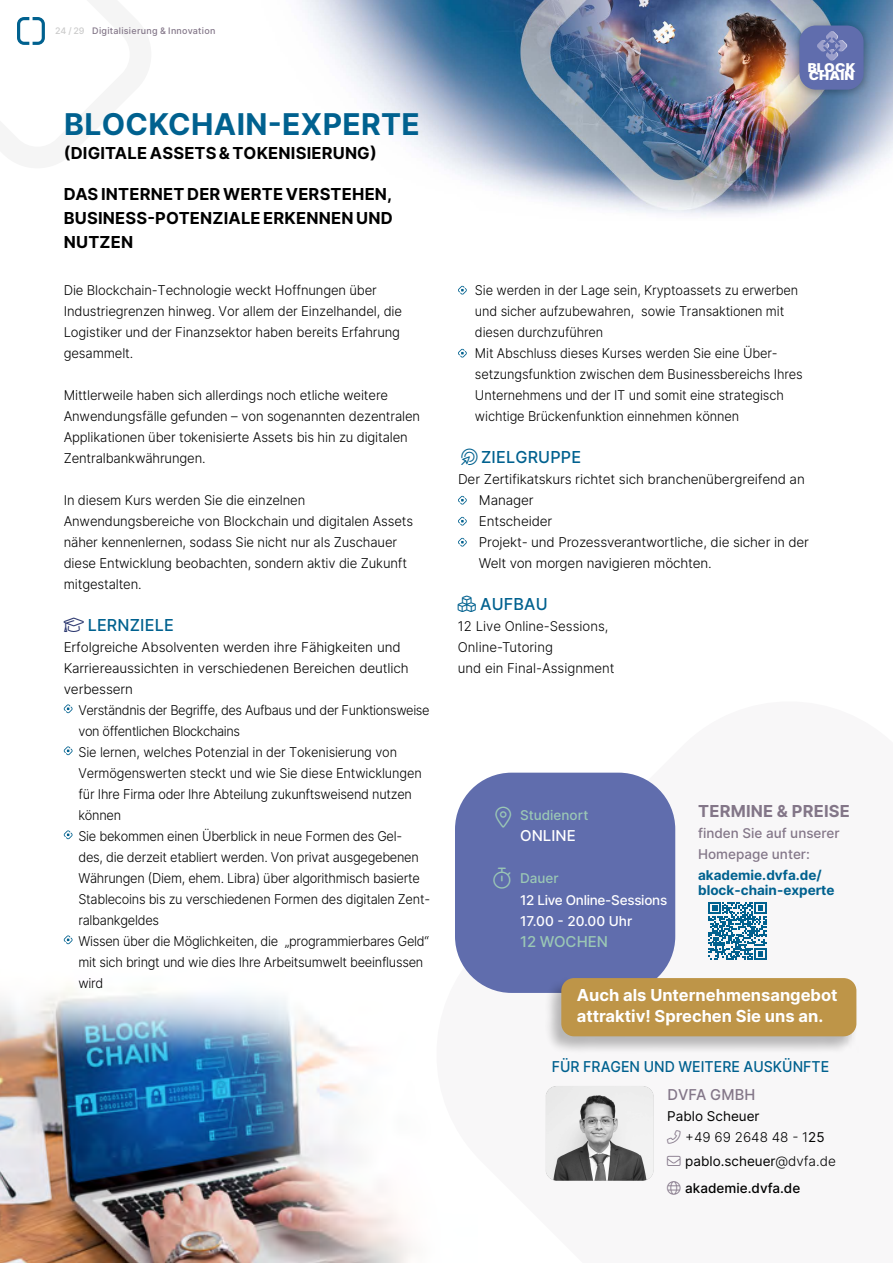
<style>
.page{position:relative;width:893px;height:1263px;background:#fff}
.page>*{position:absolute;margin:0;border:0;box-sizing:border-box;transform-origin:0 0}
.t1{font:700 30px "Inter";letter-spacing:.01em;color:#00618f}
.t2{font:700 16.5px/24px "Inter";letter-spacing:.01em;color:#000;text-align:justify}
.t3{font:700 16.5px/21px "Inter";color:#fff}
.Fließtext{font:500 16.5px "Inter";letter-spacing:.01em;color:#00618f}
.Fließtext-2{font:700 16.5px "Inter";letter-spacing:.01em;color:#837688}
.Text_title{font:500 16.5px "Inter";letter-spacing:.01em;color:#00618f}
.Text_title-2{font:500 15px "Inter";color:#00618f;scale:.94 1}
.Fließtext-3{font:500 15px "Inter";letter-spacing:.01em;color:#837688}
.Fließtext-4{font:500 15px "Inter";color:#9bc8b5}
.Fließtext-5{font:500 15px "Inter";color:#fff}
.Fließtext-6{font:500 13.65px "Inter";color:#fff}
.Fließtext-7{font:300 13.5px/21px "Inter";letter-spacing:-.01em;color:#000}
.Fließtext-8{font:300 13.5px/21px "Inter";letter-spacing:-.01em;color:#000;scale:.95 1}
.Fließtext-9{font:300 13.5px/21px "Inter";letter-spacing:-.03em;color:#000;scale:.95 1}
.Text_title-3{font:300 13.5px/21.1px "Inter";color:#000}
.Fließtext-10{font:500 13.5px/21px "Inter";color:#837688}
.Fließtext-11{font:13.5px/20.7px "Inter";color:#000}
.Fließtext-12{font:500 13.5px "Inter";letter-spacing:-.02em;color:#fff}
.Fließtext-13{font:700 13.5px "Inter";color:#00618f}
.Fließtext-14{font:500 13.5px "Inter";color:#000}
.Fließtext-15{font:500 13.5px "Inter";color:#9bc8b5}
.t4{font:900 12.15px "Inter";letter-spacing:.01em;color:#fff;scale:1.11 1}
.t5{font:500 9px "Inter";letter-spacing:.03em;color:#837688}
.s1{color:#cbcbcb}
.s2{font-weight:700;color:#00618f}
.s3{font-weight:300}
.s4{color:#837688}
</style>
<div class="page">
<img style="left:0;top:987px;width:412px;height:276px">
<img style="left:302px;top:0;width:591px;height:216px">
<div style="left:792px;top:19px;width:80px;height:80px;background:#000;opacity:.3"></div>
<div style="left:799px;top:26px;width:65px;height:64px;background:#606dad;border-radius:16px"></div>
<svg style="left:817px;top:31px;width:30px;height:30px"></svg>
<svg style="left:708px;top:902px;width:59px;height:58px"></svg>
<div style="left:455px;top:773px;width:220px;height:220px;background:#606dad;border-radius:57px"></div>
<div style="left:544px;top:977px;width:314px;height:77px;background:#000;opacity:.26"></div>
<div style="left:561px;top:978px;width:295px;height:58px;background:#be9548;border-radius:13px"></div>
<svg style="left:17px;top:17px;width:28px;height:28px"></svg>
<svg style="left:64px;top:704px;width:9px;height:9px"></svg>
<svg style="left:64px;top:746px;width:9px;height:9px"></svg>
<svg style="left:64px;top:830px;width:9px;height:9px"></svg>
<svg style="left:64px;top:935px;width:9px;height:9px"></svg>
<svg style="left:458px;top:286px;width:9px;height:9px"></svg>
<svg style="left:458px;top:349px;width:9px;height:9px"></svg>
<svg style="left:458px;top:496px;width:9px;height:9px"></svg>
<svg style="left:458px;top:517px;width:9px;height:9px"></svg>
<svg style="left:458px;top:538px;width:9px;height:9px"></svg>
<img style="left:545px;top:1086px;width:109px;height:95px">
<p class="t5" style="left:55px;top:24px;width:162px"><span class="s1">24 / 29</span> Digitalisierung &amp; Innovation</p>
<p class="t1" style="left:64px;top:102px;width:357px">BLOCKCHAIN-EXPERTE</p>
<p class="t2" style="left:64px;top:141px;width:315px">(DIGITALE ASSETS&amp;TOKENISIERUNG)</p>
<p class="t2" style="left:64px;top:181px;width:330px">DAS INTERNET DER WERTE VERSTEHEN, BUSINESS-POTENZIALE ERKENNEN UND NUTZEN</p>
<p class="Fließtext-7" style="left:64px;top:280px;width:340px">Die Blockchain-Technologie weckt Hoffnungen über Industriegrenzen hinweg. Vor allem der Einzelhandel, die Logistiker und der Finanzsektor haben bereits Erfahrung gesammelt.</p>
<p class="Fließtext-7" style="left:64px;top:385px;width:358px">Mittlerweile haben sich allerdings noch etliche weitere Anwendungsfälle gefunden – von sogenannten dezentralen Applikationen über tokenisierte Assets bis hin zu digitalen Zentralbankwährungen.</p>
<p class="Fließtext-7" style="left:64px;top:489px;width:351px">In diesem Kurs werden Sie die einzelnen Anwendungsbereiche von Blockchain und digitalen Assets näher kennenlernen, sodass Sie nicht nur als Zuschauer diese Entwicklung beobachten, sondern aktiv die Zukunft mitgestalten.</p>
<p class="Fließtext" style="left:88px;top:613px;width:88px">LERNZIELE</p>
<p class="Fließtext-7" style="left:64px;top:637px;width:347px">Erfolgreiche Absolventen werden ihre Fähigkeiten und<br>Karriereaussichten in verschiedenen Bereichen deutlich verbessern</p>
<p class="Fließtext-9" style="left:78px;top:699px;width:371px">Verständnis der Begriffe, des Aufbaus und der Funktionsweise von öffentlichen Blockchains</p>
<p class="Fließtext-8" style="left:78px;top:741px;width:363px">Sie lernen, welches Potenzial in der Tokenisierung von Vermögenswerten steckt und wie Sie diese Entwicklungen für Ihre Firma oder Ihre Abteilung zukunftsweisend nutzen können</p>
<p class="Fließtext-8" style="left:78px;top:825px;width:372px">Sie bekommen einen Überblick in neue Formen des Gel&shy;des, die derzeit etabliert werden. Von privat ausgegebenen Währungen (Diem, ehem. Libra) über algorithmisch basierte Stablecoins bis zu verschiedenen Formen des digitalen Zent&shy;ralbankgeldes</p>
<p class="Fließtext-8" style="left:78px;top:930px;width:371px">Wissen über die Möglichkeiten, die „programmierbares Geld“ mit sich bringt und wie dies Ihre Arbeitsumwelt beeinflussen wird</p>
<p class="t4" style="left:808px;top:58px;width:44px">BLOCK</p>
<p class="t4" style="left:809px;top:66px;width:42px">CHAIN</p>
<p class="Fließtext-8" style="left:475px;top:280px;width:342px">Sie werden in der Lage sein, Kryptoassets zu erwerben und sicher aufzubewahren, sowie Transaktionen mit diesen durchzuführen</p>
<p class="Fließtext-8" style="left:475px;top:343px;width:346px">Mit Abschluss dieses Kurses werden Sie eine Über&shy;setzungsfunktion zwischen dem Businessbereichs Ihres Unternehmens und der IT und somit eine strategisch wichtige Brückenfunktion einnehmen können</p>
<p class="Fließtext" style="left:481px;top:445px;width:102px">ZIELGRUPPE</p>
<p class="Fließtext-7" style="left:458px;top:469px;width:348px">Der Zertifikatskurs richtet sich branchenübergreifend an</p>
<p class="Fließtext-7" style="left:479px;top:490px;width:56px">Manager</p>
<p class="Fließtext-7" style="left:479px;top:511px;width:75px">Entscheider</p>
<p class="Fließtext-7" style="left:479px;top:532px;width:332px">Projekt- und Prozessverantwortliche, die sicher in der<br>Welt von morgen navigieren möchten.</p>
<p class="Text_title" style="left:480px;top:592px;width:69px">AUFBAU</p>
<p class="Text_title-3" style="left:458px;top:615px;width:158px">12 Live Online-Sessions,<br>Online-Tutoring<br>und ein Final-Assignment</p>
<p class="Fließtext-15" style="left:520px;top:805px;width:70px">Studienort</p>
<p class="Fließtext-5" style="left:520px;top:825px;width:57px">ONLINE</p>
<p class="Fließtext-15" style="left:520px;top:868px;width:40px">Dauer</p>
<p class="Fließtext-12" style="left:520px;top:890px;width:149px">12 Live Online-Sessions</p>
<p class="Fließtext-6" style="left:520px;top:911px;width:114px">17.00 - 20.00 Uhr</p>
<p class="Fließtext-4" style="left:520px;top:930px;width:90px">12 WOCHEN</p>
<p class="Fließtext-2" style="left:698px;top:798px;width:153px">TERMINE &amp; PREISE</p>
<p class="Fließtext-10" style="left:698px;top:822px;width:143px">finden Sie auf unserer<br>Homepage unter: <span class="s2">akademie.dvfa.de/</span></p>
<p class="Fließtext-13" style="left:698px;top:879px;width:138px">block-chain-experte</p>
<p class="t3" style="left:577px;top:984px;width:262px">Auch als Unternehmensangebot attraktiv! Sprechen Sie uns an.</p>
<p class="Text_title-2" style="left:552px;top:1056px;width:297px">FÜR FRAGEN UND WEITERE AUSKÜNFTE</p>
<p class="Fließtext-3" style="left:667px;top:1084px;width:90px">DVFA GMBH</p>
<p class="Fließtext-11" style="left:685px;top:1106px;width:141px;text-indent:-18px">Pablo Scheuer<br><span class="s3">+49 69 2648 48 - 1</span>25</p>
<p class="Fließtext-11" style="left:667px;top:1150px;width:170px"><span class="s4">→</span> pablo.scheuer<span class="s3">@dvfa.de</span></p>
<p class="Fließtext-14" style="left:685px;top:1178px;width:117px">akademie.dvfa.de</p>
</div>
